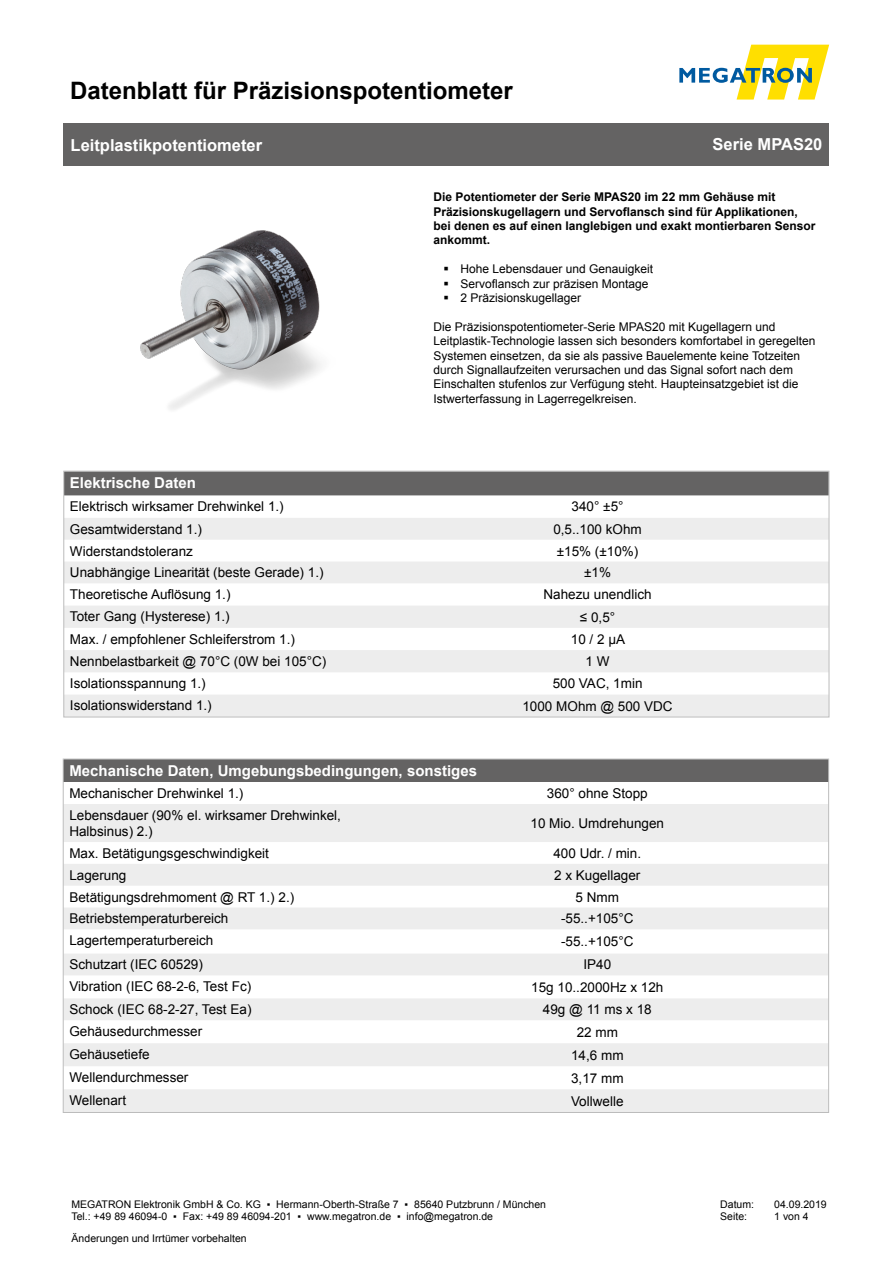
<style>
.page{position:relative;width:893px;height:1263px;background:#fff}
.page>*{position:absolute;margin:0;border:0;box-sizing:border-box;transform-origin:0 0}
.t1{font:700 24px "Arial";color:#000}
.t2{font:700 16.5px "Arial";color:#fff}
.t3{font:700 15px "Arial";color:#fff}
.t4{font:13.5px/16.2px "Arial";color:#000}
.t5{font:12px/14.4px "Arial";color:#000}
.t6{font:700 12px/14.4px "Arial";color:#000}
.t7{font:10.5px "Arial";color:#000}
</style>
<div class="page">
<svg style="left:679px;top:45px;width:150px;height:55px"></svg>
<div style="left:64px;top:123px;width:765px;height:43px;background:#646363"></div>
<div style="left:66px;top:473px;width:761px;height:22px;background:#646363"></div>
<svg style="left:66px;top:518px;width:761px;height:197px;fill:#ededed"></svg>
<div style="left:64px;top:471px;width:765px;height:246px;border:1px solid #bcbcbc"></div>
<div style="left:63px;top:759px;width:765px;height:23px;background:#646363"></div>
<svg style="left:65px;top:804px;width:762px;height:307px;fill:#ededed"></svg>
<img style="left:140px;top:230px;width:181px;height:180px">
<h1 class="t1" style="left:70px;top:74px;width:444px">Datenblatt für Präzisionspotentiometer</h1>
<p class="t2" style="left:71px;top:134px;width:193px">Leitplastikpotentiometer</p>
<p class="t2" style="left:713px;top:133px;width:111px">Serie MPAS20</p>
<p class="t6" style="left:433px;top:190px;width:384px">Die Potentiometer der Serie MPAS20 im 22 mm Gehäuse mit Präzisionskugellagern und Servoflansch sind für Applikationen, bei denen es auf einen langlebigen und exakt montierbaren Sensor ankommt.</p>
<p class="t5" style="left:460px;top:262px;width:194px">Hohe Lebensdauer und Genauigkeit</p>
<p class="t5" style="left:460px;top:276px;width:190px">Servoflansch zur präzisen Montage</p>
<p class="t5" style="left:460px;top:291px;width:122px">2 Präzisionskugellager</p>
<p class="t5" style="left:433px;top:319px;width:384px">Die Präzisionspotentiometer-Serie MPAS20 mit Kugellagern und Leitplastik-Technologie lassen sich besonders komfortabel in geregelten Systemen einsetzen, da sie als passive Bauelemente keine Totzeiten durch Signallaufzeiten verursachen und das Signal sofort nach dem Einschalten stufenlos zur Verfügung steht. Haupteinsatzgebiet ist die Istwerterfassung in Lagerregelkreisen.</p>
<p class="t3" style="left:70px;top:473px;width:127px">Elektrische Daten</p>
<p class="t4" style="left:70px;top:498px;width:215px">Elektrisch wirksamer Drehwinkel 1.)</p>
<p class="t4" style="left:572px;top:498px;width:53px">340° ±5°</p>
<p class="t4" style="left:70px;top:521px;width:134px">Gesamtwiderstand 1.)</p>
<p class="t4" style="left:553px;top:521px;width:90px">0,5..100 kOhm</p>
<p class="t4" style="left:70px;top:543px;width:125px">Widerstandstoleranz</p>
<p class="t4" style="left:557px;top:543px;width:83px">±15% (±10%)</p>
<p class="t4" style="left:70px;top:565px;width:255px">Unabhängige Linearität (beste Gerade) 1.)</p>
<p class="t4" style="left:584px;top:565px;width:28px">±1%</p>
<p class="t4" style="left:70px;top:586px;width:162px">Theoretische Auflösung 1.)</p>
<p class="t4" style="left:544px;top:587px;width:110px">Nahezu unendlich</p>
<p class="t4" style="left:70px;top:609px;width:161px">Toter Gang (Hysterese) 1.)</p>
<p class="t4" style="left:580px;top:609px;width:37px">≤ 0,5°</p>
<p class="t4" style="left:70px;top:631px;width:227px">Max. / empfohlener Schleiferstrom 1.)</p>
<p class="t4" style="left:571px;top:631px;width:56px">10 / 2 µA</p>
<p class="t4" style="left:70px;top:653px;width:258px">Nennbelastbarkeit @ 70°C (0W bei 105°C)</p>
<p class="t4" style="left:586px;top:653px;width:26px">1 W</p>
<p class="t4" style="left:70px;top:675px;width:137px">Isolationsspannung 1.)</p>
<p class="t4" style="left:553px;top:676px;width:91px">500 VAC, 1min</p>
<p class="t4" style="left:70px;top:698px;width:143px">Isolationswiderstand 1.)</p>
<p class="t4" style="left:522px;top:698px;width:152px">1000 MOhm @ 500 VDC</p>
<p class="t3" style="left:69px;top:761px;width:409px">Mechanische Daten, Umgebungsbedingungen, sonstiges</p>
<p class="t4" style="left:69px;top:785px;width:176px">Mechanischer Drehwinkel 1.)</p>
<p class="t4" style="left:547px;top:785px;width:102px">360° ohne Stopp</p>
<p class="t4" style="left:69px;top:807px;width:273px">Lebensdauer (90% el. wirksamer Drehwinkel,<br>Halbsinus) 2.)</p>
<p class="t4" style="left:530px;top:815px;width:135px">10 Mio. Umdrehungen</p>
<p class="t4" style="left:69px;top:845px;width:201px">Max. Betätigungsgeschwindigkeit</p>
<p class="t4" style="left:553px;top:845px;width:89px">400 Udr. / min.</p>
<p class="t4" style="left:69px;top:867px;width:59px">Lagerung</p>
<p class="t4" style="left:554px;top:867px;width:88px">2 x Kugellager</p>
<p class="t4" style="left:69px;top:889px;width:226px">Betätigungsdrehmoment @ RT 1.) 2.)</p>
<p class="t4" style="left:576px;top:889px;width:45px">5 Nmm</p>
<p class="t4" style="left:69px;top:911px;width:161px">Betriebstemperaturbereich</p>
<p class="t4" style="left:561px;top:911px;width:74px">-55..+105°C</p>
<p class="t4" style="left:69px;top:932px;width:146px">Lagertemperaturbereich</p>
<p class="t4" style="left:561px;top:934px;width:74px">-55..+105°C</p>
<p class="t4" style="left:69px;top:957px;width:135px">Schutzart (IEC 60529)</p>
<p class="t4" style="left:583px;top:957px;width:29px">IP40</p>
<p class="t4" style="left:69px;top:978px;width:183px">Vibration (IEC 68-2-6, Test Fc)</p>
<p class="t4" style="left:531px;top:979px;width:134px">15g 10..2000Hz x 12h</p>
<p class="t4" style="left:69px;top:1001px;width:184px">Schock (IEC 68-2-27, Test Ea)</p>
<p class="t4" style="left:543px;top:1001px;width:110px">49g @ 11 ms x 18</p>
<p class="t4" style="left:69px;top:1023px;width:134px">Gehäusedurchmesser</p>
<p class="t4" style="left:577px;top:1024px;width:43px">22 mm</p>
<p class="t4" style="left:69px;top:1046px;width:82px">Gehäusetiefe</p>
<p class="t4" style="left:571px;top:1047px;width:54px">14,6 mm</p>
<p class="t4" style="left:69px;top:1069px;width:121px">Wellendurchmesser</p>
<p class="t4" style="left:571px;top:1070px;width:54px">3,17 mm</p>
<p class="t4" style="left:69px;top:1092px;width:58px">Wellenart</p>
<p class="t4" style="left:571px;top:1093px;width:54px">Vollwelle</p>
<p class="t7" style="left:71px;top:1197px;width:476px">MEGATRON Elektronik GmbH &amp; Co. KG ▪ Hermann-Oberth-Straße 7 ▪ 85640 Putzbrunn / München</p>
<p class="t7" style="left:71px;top:1210px;width:423px">Tel.: +49 89 46094-0 ▪ Fax: +49 89 46094-201 ▪ www.megatron.de ▪ info@megatron.de</p>
<p class="t7" style="left:72px;top:1231px;width:177px">Änderungen und Irrtümer vorbehalten</p>
<p class="t7" style="left:720px;top:1197px;width:35px">Datum:</p>
<p class="t7" style="left:774px;top:1197px;width:54px">04.09.2019</p>
<p class="t7" style="left:720px;top:1210px;width:28px">Seite:</p>
<p class="t7" style="left:774px;top:1210px;width:36px">1 von 4</p>
</div>
